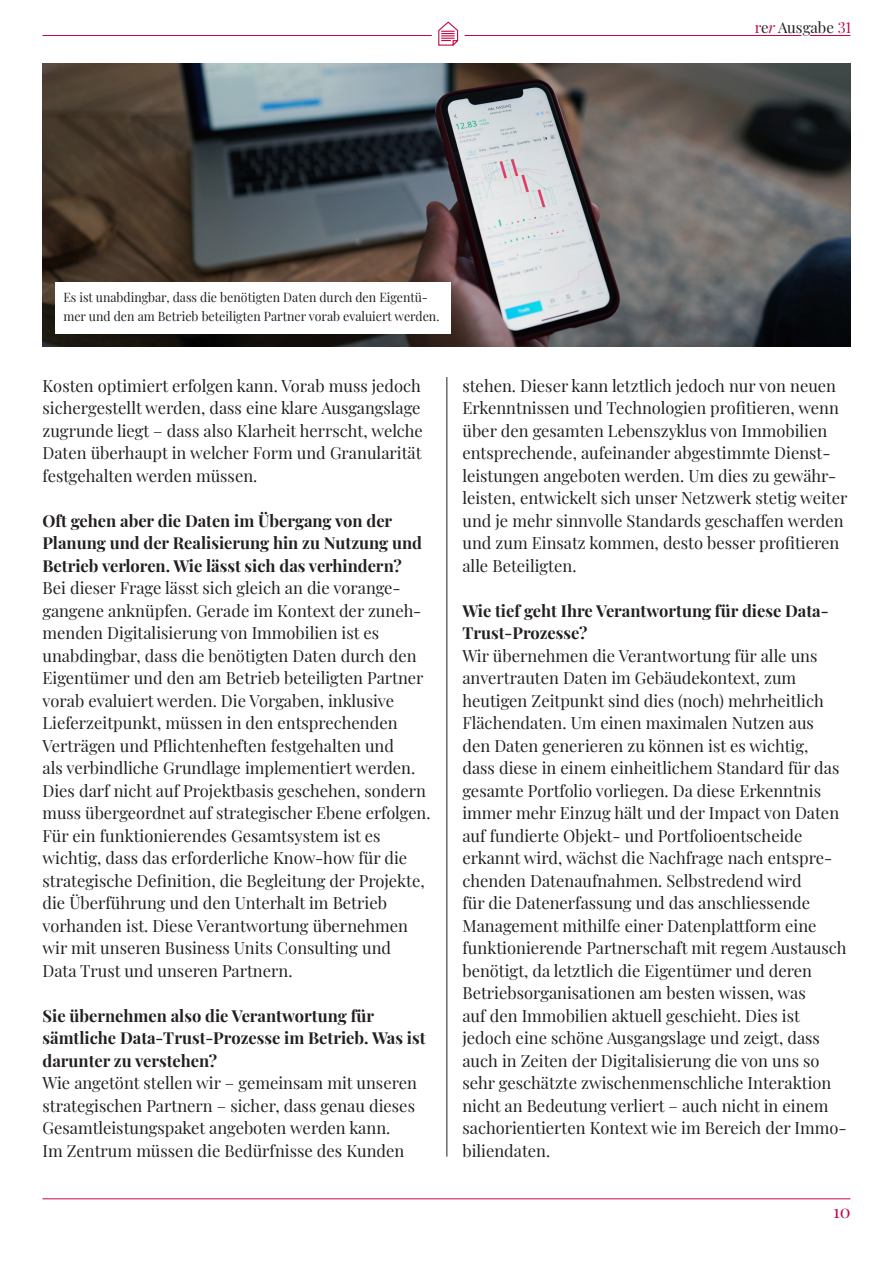
<style>
.page{position:relative;width:893px;height:1263px;background:#fff}
.page>*{position:absolute;margin:0;border:0;box-sizing:border-box;transform-origin:0 0}
.t1{font:18px "Playfair Display";color:#c40941}
.realestate_report{font:16.5px/22.5px "Playfair Display";color:#231f20}
.realestate_report-2{font:700 16.5px/22.5px "Playfair Display";color:#231f20}
.t2{font:15px "Playfair Display";color:#231f20}
.bildlegende{font:12.75px/18.8px "Playfair Display";color:#231f20}
.s1{color:#c40941}
.s2{font-style:italic;color:#c40941}
</style>
<div class="page">
<hr style="left:446px;top:377px;width:1px;height:779px;background:#231f20">
<img style="left:43px;top:64px;width:807px;height:283px">
<div style="left:55px;top:283px;width:395px;height:51px;background:#fff"></div>
<hr style="left:43px;top:35px;width:758px;height:1px;background:#c40941">
<hr style="left:43px;top:1198px;width:807px;height:1px;background:#c40941">
<hr style="left:810px;top:35px;width:40px;height:1px;background:#c40941">
<svg style="left:432px;top:21px;width:33px;height:25px"></svg>
<p class="t2" style="left:755px;top:16px;width:98px"><span class="s1">r</span>e<span class="s2">r</span> Ausgabe <span class="s1">31</span></p>
<p class="bildlegende" style="left:63px;top:287px;width:378px">Es ist unabdingbar, dass die benötigten Daten durch den Eigentü&shy;mer und den am Betrieb beteiligten Partner vorab evaluiert werden.</p>
<p class="realestate_report" style="left:43px;top:373px;width:382px">Kosten optimiert erfolgen kann. Vorab muss jedoch sichergestellt werden, dass eine klare Ausgangslage zugrunde liegt – dass also Klarheit herrscht, welche Daten überhaupt in welcher Form und Granularität festgehalten werden müssen.</p>
<p class="realestate_report-2" style="left:43px;top:508px;width:381px">Oft gehen aber die Daten im Übergang von der<br>Planung und der Realisierung hin zu Nutzung und<br>Betrieb verloren. Wie lässt sich das verhindern?</p>
<p class="realestate_report" style="left:43px;top:575px;width:389px">Bei dieser Frage lässt sich gleich an die vorange&shy;gangene anknüpfen. Gerade im Kontext der zuneh&shy;menden Digitalisierung von Immobilien ist es unabdingbar, dass die benötigten Daten durch den Eigentümer und den am Betrieb beteiligten Partner vorab evaluiert werden. Die Vorgaben, inklusive Lieferzeitpunkt, müssen in den entsprechenden Verträgen und Pflichtenheften festgehalten und<br>als verbindliche Grundlage implementiert werden.<br>Dies darf nicht auf Projektbasis geschehen, sondern muss übergeordnet auf strategischer Ebene erfolgen.<br>Für ein funktionierendes Gesamtsystem ist es wichtig, dass das erforderliche Know-how für die strategische Definition, die Begleitung der Projekte, die Überführung und den Unterhalt im Betrieb vorhanden ist. Diese Verantwortung übernehmen wir mit unseren Business Units Consulting und<br>Data Trust und unseren Partnern.</p>
<p class="realestate_report-2" style="left:43px;top:1003px;width:384px">Sie übernehmen also die Verantwortung für sämtliche Data-Trust-Prozesse im Betrieb. Was ist darunter zu verstehen?</p>
<p class="realestate_report" style="left:43px;top:1070px;width:376px">Wie angetönt stellen wir – gemeinsam mit unseren strategischen Partnern – sicher, dass genau dieses Gesamtleistungspaket angeboten werden kann.<br>Im Zentrum müssen die Bedürfnisse des Kunden</p>
<p class="realestate_report" style="left:462px;top:373px;width:387px">stehen. Dieser kann letztlich jedoch nur von neuen Erkenntnissen und Technologien profitieren, wenn über den gesamten Lebenszyklus von Immobilien entsprechende, aufeinander abgestimmte Dienst&shy;leistungen angeboten werden. Um dies zu gewähr&shy;leisten, entwickelt sich unser Netzwerk stetig weiter und je mehr sinnvolle Standards geschaffen werden und zum Einsatz kommen, desto besser profitieren alle Beteiligten.</p>
<p class="realestate_report-2" style="left:462px;top:598px;width:368px">Wie tief geht Ihre Verantwortung für diese Data-<br>Trust-Prozesse?</p>
<p class="realestate_report" style="left:462px;top:643px;width:386px">Wir übernehmen die Verantwortung für alle uns anvertrauten Daten im Gebäudekontext, zum heutigen Zeitpunkt sind dies (noch) mehrheitlich Flächendaten. Um einen maximalen Nutzen aus<br>den Daten generieren zu können ist es wichtig,<br>dass diese in einem einheitlichem Standard für das gesamte Portfolio vorliegen. Da diese Erkenntnis immer mehr Einzug hält und der Impact von Daten auf fundierte Objekt- und Portfolioentscheide erkannt wird, wächst die Nachfrage nach entspre&shy;chenden Datenaufnahmen. Selbstredend wird<br>für die Datenerfassung und das anschliessende Management mithilfe einer Datenplattform eine funktionierende Partnerschaft mit regem Austausch benötigt, da letztlich die Eigentümer und deren Betriebsorganisationen am besten wissen, was<br>auf den Immobilien aktuell geschieht. Dies ist jedoch eine schöne Ausgangslage und zeigt, dass auch in Zeiten der Digitalisierung die von uns so sehr geschätzte zwischenmenschliche Interaktion nicht an Bedeutung verliert – auch nicht in einem sachorientierten Kontext wie im Bereich der Immo&shy;biliendaten.</p>
<p class="t1" style="left:833px;top:1197px;width:19px">10</p>
</div>
